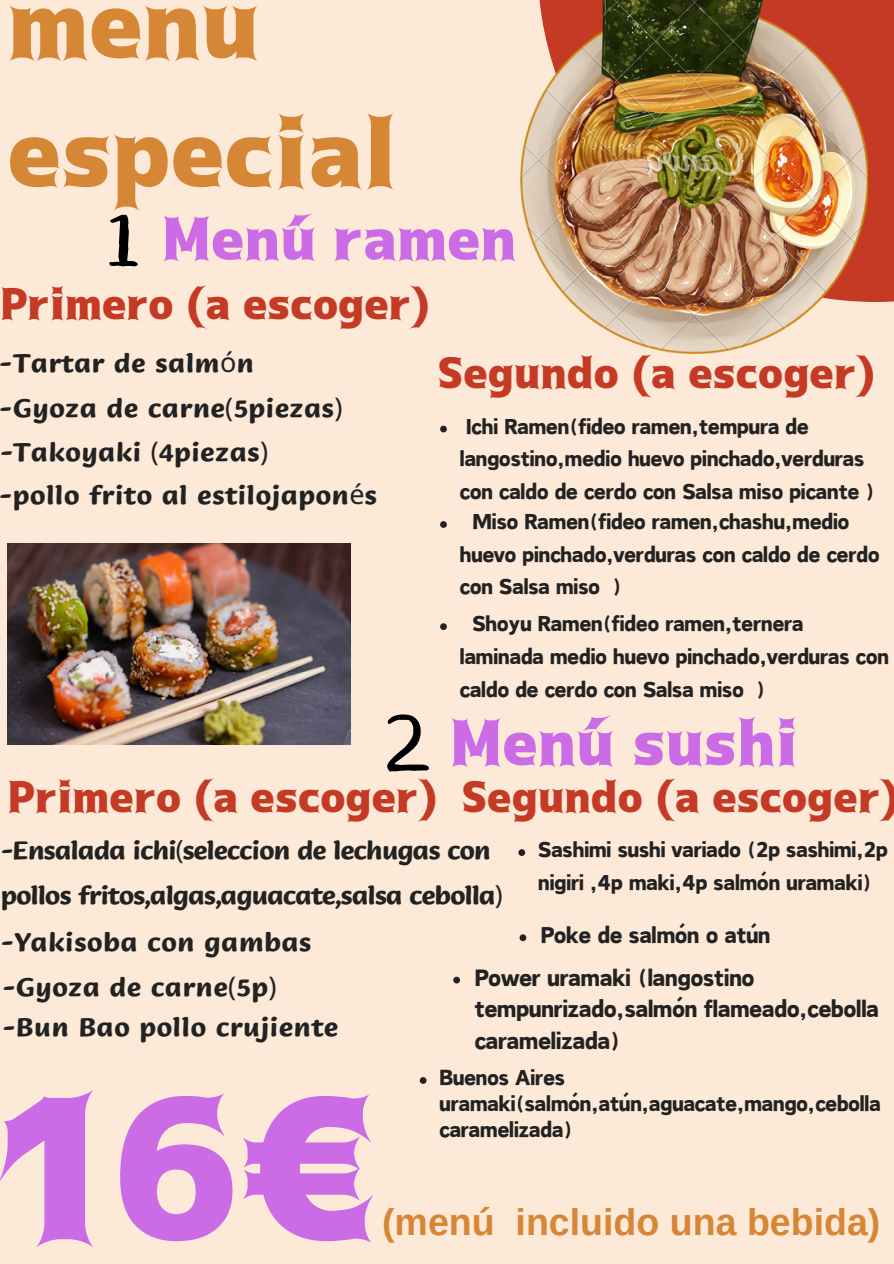
<style>
.page{position:relative;width:894px;height:1264px;background:#fff}
.page>*{position:absolute;margin:0;border:0;box-sizing:border-box;transform-origin:0 0}
.t1{font:900 193.5px "Togalite";color:#cb6ce6}
.t2{font:103.5px "Hellofont ID Jiao Tang Ti";color:#000}
.t3{font:900 92.55px/128.7px "Togalite";color:#d68735}
.t4{font:900 60.75px "Togalite";color:#cb6ce6}
.t5{font:900 57px "Togalite";color:#cb6ce6}
.t6{font:900 42px "Togalite";color:#c43a25}
.t7{font:700 37.5px "Arimo";color:#d68735}
.t8{font:27.9px/31.5px "Canva Sweet Heart CN";color:#222}
.t9{font:27px "Hellofont ID Qi Miao Ti";color:#222}
.t10{font:27px "Canva Sweet Heart CN";color:#222}
.t11{font:26.4px/45px "Hellofont ID Qi Miao Ti";letter-spacing:-.055em;color:#222}
.t12{font:25.5px/32.7px "Canva Sweet Heart CN";color:#222}
.s1{font-family:"Noto Sans"}
</style>
<div class="page">
<div style="left:0;top:0;width:893px;height:1263px;background:#fce9d8"></div>
<div style="left:537px;top:0;width:356px;height:302px;background:#c43a25"></div>
<img style="left:520px;top:0;width:347px;height:353px">
<img style="left:8px;top:544px;width:343px;height:200px">
<svg style="left:440px;top:425px;width:7px;height:7px"></svg>
<svg style="left:440px;top:521px;width:7px;height:7px"></svg>
<svg style="left:440px;top:623px;width:7px;height:7px"></svg>
<svg style="left:518px;top:849px;width:7px;height:7px"></svg>
<svg style="left:519px;top:934px;width:7px;height:7px"></svg>
<svg style="left:453px;top:976px;width:7px;height:7px"></svg>
<svg style="left:419px;top:1077px;width:7px;height:6px"></svg>
<p class="t3" style="left:8px;top:-40px;width:391px">menu especial</p>
<p class="t2" style="left:98px;top:189px;width:53px">1</p>
<p class="t5" style="left:162px;top:210px;width:356px">Menú ramen</p>
<p class="t6" style="left:0;top:283px;width:431px">Primero (a escoger)</p>
<p class="t9" style="left:0;top:345px;width:255px">-Tartar de salm<span class="s1">ó</span>n</p>
<p class="t9" style="left:0;top:390px;width:344px">-Gyoza de carne<span class="s1">(</span>5piezas<span class="s1">)</span></p>
<p class="t9" style="left:0;top:433px;width:270px">-Takoyaki <span class="s1">(</span>4piezas<span class="s1">)</span></p>
<p class="t9" style="left:0;top:476px;width:379px">-pollo frito al estilojapon<span class="s1">é</span>s</p>
<p class="t2" style="left:382px;top:691px;width:53px">2</p>
<p class="t6" style="left:437px;top:352px;width:439px">Segundo (a escoger)</p>
<p class="t12" style="left:459px;top:409px;width:416px">Ichi Ramen(fideo ramen,tempura de langostino,medio huevo pinchado,verduras con caldo de cerdo con Salsa miso picante )</p>
<p class="t12" style="left:459px;top:505px;width:421px;text-indent:13px">Miso Ramen(fideo ramen,chashu,medio huevo pinchado,verduras con caldo de cerdo con Salsa miso )</p>
<p class="t12" style="left:459px;top:607px;width:430px;text-indent:13px">Shoyu Ramen(fideo ramen,ternera laminada medio huevo pinchado,verduras con caldo de cerdo con Salsa miso )</p>
<p class="t4" style="left:449px;top:712px;width:349px">Menú sushi</p>
<p class="t6" style="left:8px;top:776px;width:431px">Primero (a escoger)</p>
<p class="t11" style="left:1px;top:827px;width:503px">-Ensalada ichi<span class="s1">(</span>seleccion de lechugas con pollos fritos,algas,aguacate,salsa cebolla<span class="s1">)</span></p>
<p class="t6" style="left:461px;top:776px;width:439px">Segundo (a escoger)</p>
<p class="t12" style="left:538px;top:832px;width:351px">Sashimi sushi variado (2p sashimi,2p nigiri ,4p maki,4p salmón uramaki)</p>
<p class="t10" style="left:540px;top:922px;width:231px">Poke de salmón o atún</p>
<p class="t8" style="left:474px;top:961px;width:405px">Power uramaki (langostino tempunrizado,salmón flameado,cebolla caramelizada)</p>
<p class="t12" style="left:439px;top:1064px;width:442px;line-height:25.8px">Buenos Aires uramaki(salmón,atún,aguacate,mango,cebolla caramelizada)</p>
<p class="t9" style="left:1px;top:923px;width:312px">-Yakisoba con gambas</p>
<p class="t9" style="left:3px;top:968px;width:275px">-Gyoza de carne<span class="s1">(</span>5p<span class="s1">)</span></p>
<p class="t9" style="left:3px;top:1009px;width:337px">-Bun Bao pollo crujiente</p>
<p class="t1" style="left:-10px;top:1072px;width:390px">16€</p>
<p class="t7" style="left:382px;top:1200px;width:499px">(menú incluido una bebida)</p>
</div>
